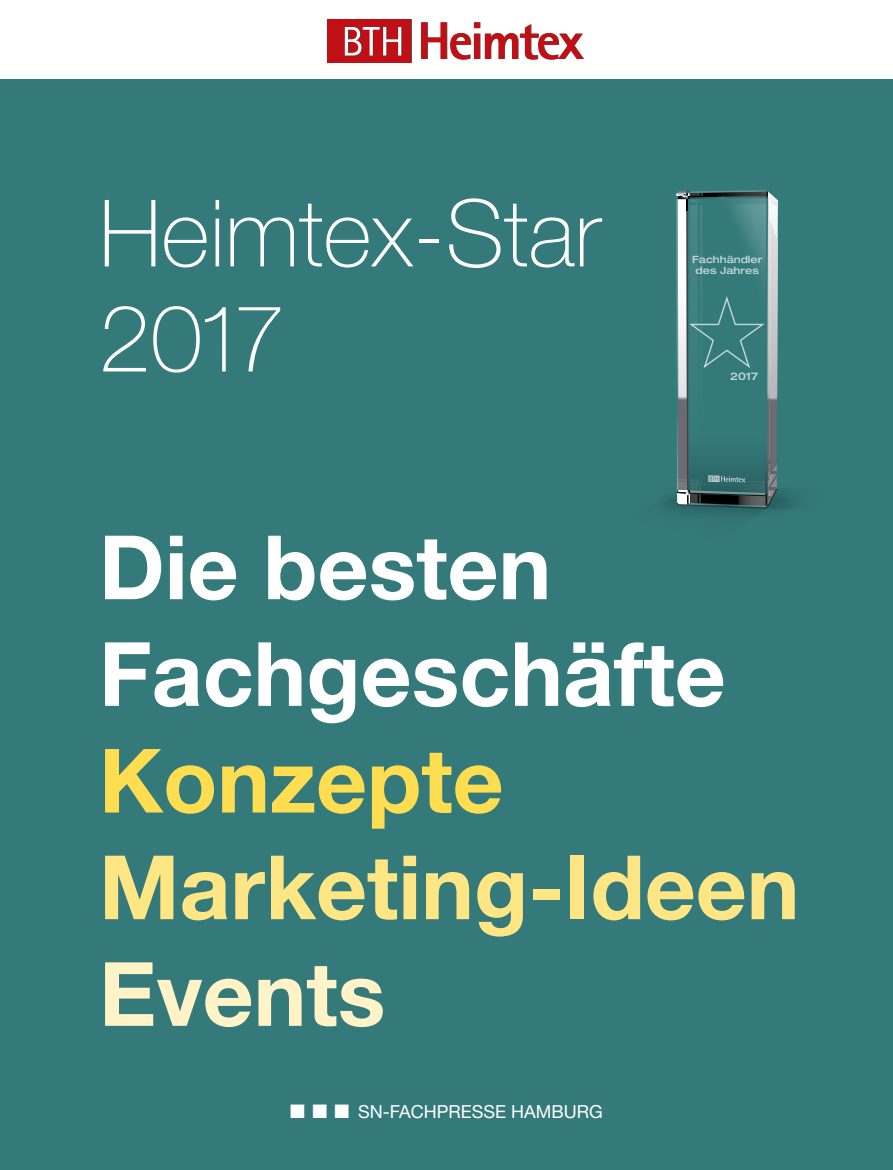
<style>
.page{position:relative;width:893px;height:1170px;background:#fff}
.page>*{position:absolute;margin:0;border:0;box-sizing:border-box;transform-origin:0 0}
.t1{font:100 93px/105px "Helvetica Neue LT Std";color:#fff}
.t2{font:700 88.8px/106.6px "Helvetica Neue LT Std";color:#fff}
.t3{font:700 88.8px "Helvetica Neue LT Std";color:#ffe685}
.t4{font:700 88.8px "Helvetica Neue LT Std";color:#ffdd50}
.t5{font:700 88.8px "Helvetica Neue LT Std";color:#fff3c7}
.t6{font:18px "Helvetica Neue LT Std";color:#fff}
.t7{font:500 expanded 10.65px "Helvetica Neue LT Std";color:#fff}
.t8{font:500 expanded 10.05px/10.6px "Helvetica Neue LT Std";color:#fff;text-align:center}
</style>
<div class="page">
<div style="left:0;top:80px;width:893px;height:1089px;background:#357a7b"></div>
<div style="left:327px;top:20px;width:84px;height:43px;background:#c10f16"></div>
<div style="left:327px;top:19px;width:84px;height:43px;background:#c10f16"></div>
<svg style="left:345px;top:27px;width:57px;height:29px"></svg>
<svg style="left:421px;top:22px;width:163px;height:38px"></svg>
<img style="left:675px;top:496px;width:103px;height:13px">
<svg style="left:676px;top:190px;width:102px;height:317px"></svg>
<h1 class="t1" style="left:99px;top:181px;width:503px">Heimtex-Star<br>2017</h1>
<p class="t8" style="left:692px;top:254px;width:72px">Fachhändler des Jahres</p>
<p class="t7" style="left:730px;top:369px;width:30px">2017</p>
<h2 class="t2" style="left:99px;top:512px;width:628px">Die besten<br>Fachgeschäfte</h2>
<h2 class="t4" style="left:99px;top:725px;width:406px">Konzepte</h2>
<h2 class="t3" style="left:99px;top:832px;width:702px">Marketing-Ideen</h2>
<h2 class="t5" style="left:99px;top:939px;width:288px">Events</h2>
<p class="t6" style="left:290px;top:1101px;width:314px">■ ■ ■ SN-FACHPRESSE HAMBURG</p>
</div>
